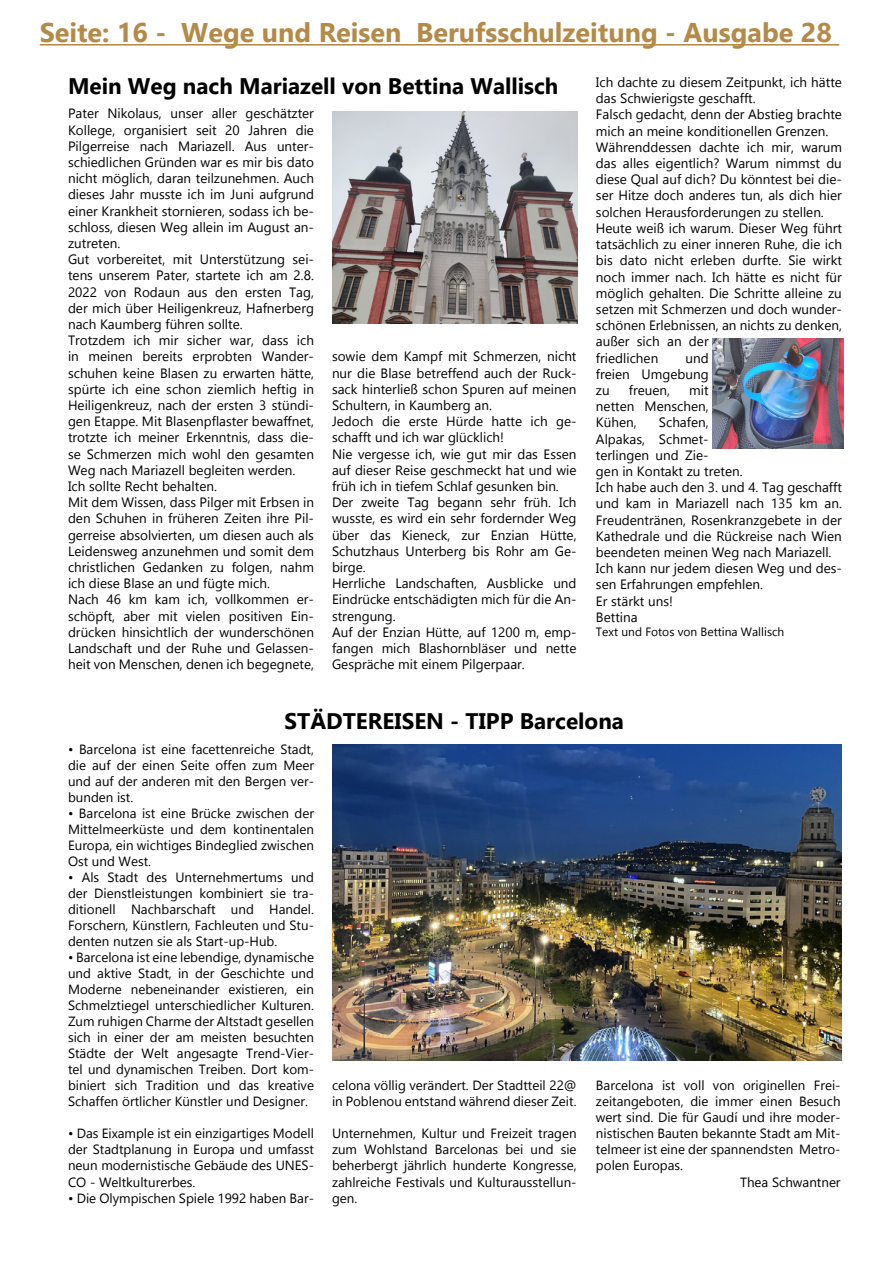
<style>
.page{position:relative;width:893px;height:1263px;background:#fff}
.page>*{position:absolute;margin:0;border:0;box-sizing:border-box;transform-origin:0 0}
.t1{font:700 27px "Gadugi";color:#b58946}
.t2{font:700 22.5px "Gadugi";color:#000}
.t3{font:13.5px/16.2px "Gadugi";color:#000;text-align:justify}
.t4{font:13.35px/16px "Gadugi";color:#000;text-align:justify}
.t5{font:12px "Gadugi";color:#000}
</style>
<div class="page">
<hr style="left:40px;top:44px;width:799px;height:2px;background:#b58946">
<img style="left:332px;top:744px;width:510px;height:317px">
<img style="left:713px;top:338px;width:130px;height:110px">
<img style="left:332px;top:111px;width:246px;height:212px">
<h1 class="t1" style="left:40px;top:17px;width:794px">Seite: 16 - Wege und Reisen Berufsschulzeitung - Ausgabe 28</h1>
<p class="t2" style="left:68px;top:72px;width:492px">Mein Weg nach Mariazell von Bettina Wallisch</p>
<p class="t3" style="left:68px;top:105px;width:247px">Pater Nikolaus, unser aller geschätzter Kollege, organisiert seit 20 Jahren die Pilgerreise nach Mariazell. Aus unter&shy;schiedlichen Gründen war es mir bis dato nicht möglich, daran teilzunehmen. Auch dieses Jahr musste ich im Juni aufgrund einer Krankheit stornieren, sodass ich be&shy;schloss, diesen Weg allein im August an&shy;zutreten.</p>
<p class="t3" style="left:68px;top:251px;width:247px">Gut vorbereitet, mit Unterstützung sei&shy;tens unserem Pater, startete ich am 2.8.<br>2022 von Rodaun aus den ersten Tag, der mich über Heiligenkreuz, Hafnerberg nach Kaumberg führen sollte.</p>
<p class="t3" style="left:68px;top:332px;width:247px">Trotzdem ich mir sicher war, dass ich in meinen bereits erprobten Wander&shy;schuhen keine Blasen zu erwarten hätte, spürte ich eine schon ziemlich heftig in Heiligenkreuz, nach der ersten 3 stündi&shy;gen Etappe. Mit Blasenpflaster bewaffnet, trotzte ich meiner Erkenntnis, dass die&shy;se Schmerzen mich wohl den gesamten Weg nach Mariazell begleiten werden.</p>
<p class="t3" style="left:68px;top:478px;width:150px">Ich sollte Recht behalten.</p>
<p class="t3" style="left:68px;top:494px;width:247px">Mit dem Wissen, dass Pilger mit Erbsen in den Schuhen in früheren Zeiten ihre Pil&shy;gerreise absolvierten, um diesen auch als Leidensweg anzunehmen und somit dem christlichen Gedanken zu folgen, nahm ich diese Blase an und fügte mich.</p>
<p class="t3" style="left:68px;top:591px;width:247px">Nach 46 km kam ich, vollkommen er&shy;schöpft, aber mit vielen positiven Ein&shy;drücken hinsichtlich der wunderschönen Landschaft und der Ruhe und Gelassen&shy;heit von Menschen, denen ich begegnete,</p>
<p class="t3" style="left:332px;top:348px;width:246px">sowie dem Kampf mit Schmerzen, nicht nur die Blase betreffend auch der Ruck&shy;sack hinterließ schon Spuren auf meinen Schultern, in Kaumberg an.</p>
<p class="t3" style="left:332px;top:413px;width:246px">Jedoch die erste Hürde hatte ich ge&shy;schafft und ich war glücklich!</p>
<p class="t3" style="left:332px;top:446px;width:246px">Nie vergesse ich, wie gut mir das Essen auf dieser Reise geschmeckt hat und wie früh ich in tiefem Schlaf gesunken bin.</p>
<p class="t3" style="left:332px;top:494px;width:246px">Der zweite Tag begann sehr früh. Ich wusste, es wird ein sehr fordernder Weg über das Kieneck, zur Enzian Hütte, Schutzhaus Unterberg bis Rohr am Ge&shy;birge.</p>
<p class="t3" style="left:332px;top:575px;width:246px">Herrliche Landschaften, Ausblicke und Eindrücke entschädigten mich für die An&shy;strengung.</p>
<p class="t3" style="left:332px;top:624px;width:246px">Auf der Enzian Hütte, auf 1200 m, emp&shy;fangen mich Blashornbläser und nette Gespräche mit einem Pilgerpaar.</p>
<p class="t3" style="left:596px;top:74px;width:247px">Ich dachte zu diesem Zeitpunkt, ich hätte das Schwierigste geschafft.</p>
<p class="t3" style="left:596px;top:107px;width:247px">Falsch gedacht, denn der Abstieg brachte mich an meine konditionellen Grenzen.</p>
<p class="t3" style="left:596px;top:139px;width:247px">Währenddessen dachte ich mir, warum das alles eigentlich? Warum nimmst du diese Qual auf dich? Du könntest bei die&shy;ser Hitze doch anderes tun, als dich hier solchen Herausforderungen zu stellen.</p>
<p class="t3" style="left:596px;top:220px;width:247px;text-align:left">Heute weiß ich warum. Dieser Weg führt tatsächlich zu einer inneren Ruhe, die ich bis dato nicht erleben durfte. Sie wirkt noch immer nach. Ich hätte es nicht für möglich gehalten. Die Schritte alleine zu setzen mit Schmerzen und doch wunder&shy;schönen Erlebnissen, an nichts zu denken, außer sich an der<br>friedlichen</p>
<p class="t3" style="left:596px;top:350px;width:114px;text-indent:89px">und freien Umgebung zu</p>
<p class="t3" style="left:629px;top:382px;width:43px">freuen,</p>
<p class="t3" style="left:596px;top:382px;width:114px;text-indent:93px">mit netten Menschen, Kühen,</p>
<p class="t3" style="left:596px;top:414px;width:148px;text-align:left;text-indent:63px">Schafen,<br>Alpakas, Schmet&shy;terlingen und Zie-<br>gen in Kontakt zu treten.</p>
<p class="t3" style="left:596px;top:479px;width:247px">Ich habe auch den 3. und 4. Tag geschafft und kam in Mariazell nach 135 km an.<br>Freudentränen, Rosenkranzgebete in der Kathedrale und die Rückreise nach Wien beendeten meinen Weg nach Mariazell.</p>
<p class="t3" style="left:596px;top:560px;width:247px">Ich kann nur jedem diesen Weg und des&shy;sen Erfahrungen empfehlen.</p>
<p class="t3" style="left:596px;top:593px;width:78px">Er stärkt uns!</p>
<p class="t3" style="left:596px;top:609px;width:43px">Bettina</p>
<p class="t5" style="left:596px;top:625px;width:190px">Text und Fotos von Bettina Wallisch</p>
<p class="t2" style="left:285px;top:708px;width:341px">STÄDTEREISEN - TIPP Barcelona</p>
<p class="t4" style="left:68px;top:741px;width:247px">• Barcelona ist eine facettenreiche Stadt, die auf der einen Seite offen zum Meer und auf der anderen mit den Bergen ver&shy;bunden ist.</p>
<p class="t4" style="left:68px;top:805px;width:247px">• Barcelona ist eine Brücke zwischen der Mittelmeerküste und dem kontinentalen Europa, ein wichtiges Bindeglied zwischen Ost und West.</p>
<p class="t4" style="left:68px;top:869px;width:247px">• Als Stadt des Unternehmertums und der Dienstleistungen kombiniert sie tra&shy;ditionell Nachbarschaft und Handel.<br>Forschern, Künstlern, Fachleuten und Stu&shy;denten nutzen sie als Start-up-Hub.</p>
<p class="t4" style="left:68px;top:949px;width:247px">• Barcelona ist eine lebendige, dynamische und aktive Stadt, in der Geschichte und Moderne nebeneinander existieren, ein Schmelztiegel unterschiedlicher Kulturen.<br>Zum ruhigen Charme der Altstadt gesellen sich in einer der am meisten besuchten Städte der Welt angesagte Trend-Vier&shy;tel und dynamischen Treiben. Dort kom&shy;biniert sich Tradition und das kreative Schaffen örtlicher Künstler und Designer.</p>
<p class="t4" style="left:68px;top:1125px;width:247px">• Das Eixample ist ein einzigartiges Modell der Stadtplanung in Europa und umfasst neun modernistische Gebäude des UNES-CO - Weltkulturerbes.</p>
<p class="t4" style="left:68px;top:1190px;width:247px">• Die Olympischen Spiele 1992 haben Bar-</p>
<p class="t4" style="left:332px;top:1077px;width:246px">celona völlig verändert. Der Stadtteil 22@ in Poblenou entstand während dieser Zeit.</p>
<p class="t4" style="left:332px;top:1125px;width:246px">Unternehmen, Kultur und Freizeit tragen zum Wohlstand Barcelonas bei und sie beherbergt jährlich hunderte Kongresse, zahlreiche Festivals und Kulturausstellun&shy;gen.</p>
<p class="t4" style="left:596px;top:1077px;width:246px">Barcelona ist voll von originellen Frei&shy;zeitangeboten, die immer einen Besuch wert sind. Die für Gaudí und ihre moder&shy;nistischen Bauten bekannte Stadt am Mit&shy;telmeer ist eine der spannendsten Metro&shy;polen Europas.</p>
<p class="t4" style="left:740px;top:1174px;width:102px">Thea Schwantner</p>
</div>
